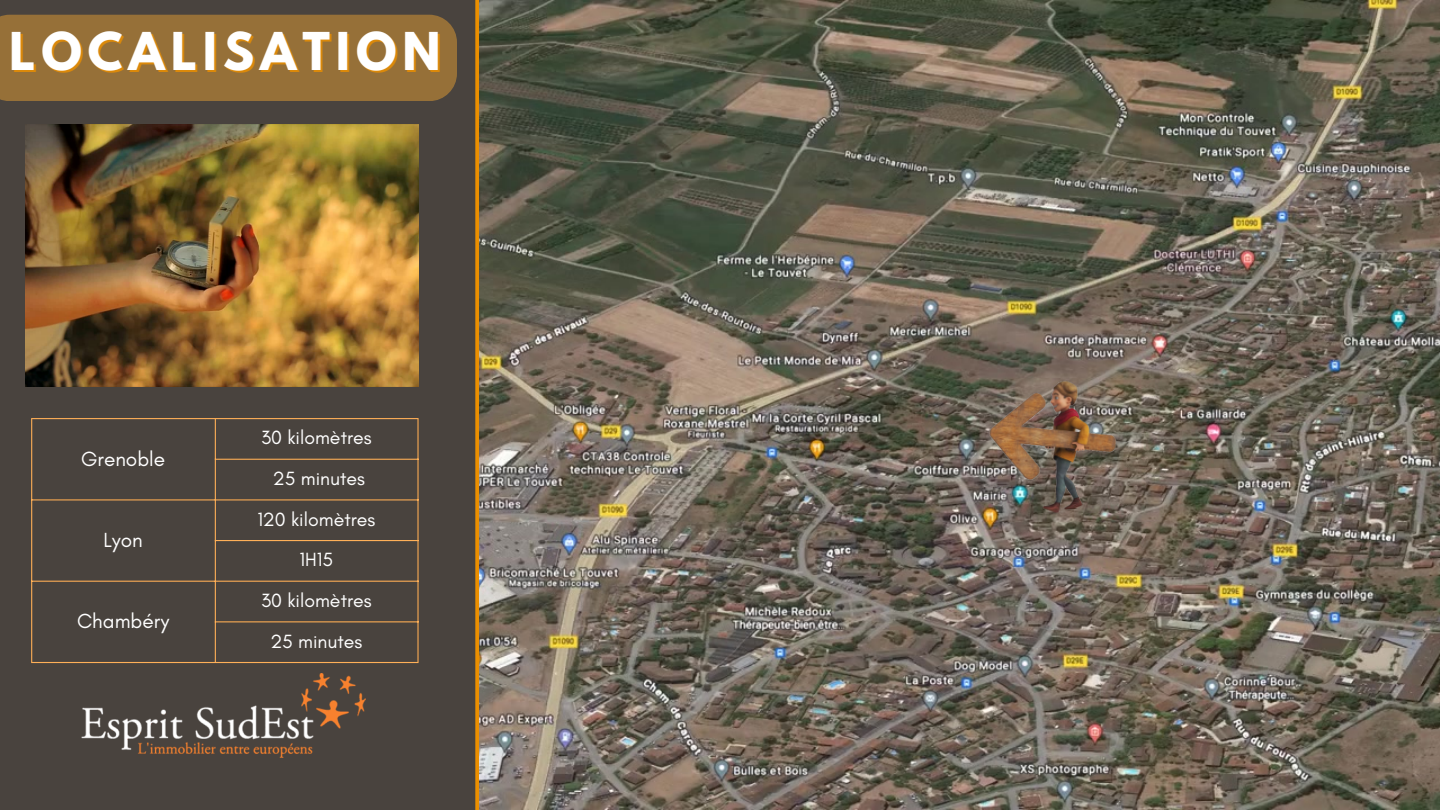
<style>
.page{position:relative;width:1440px;height:810px;background:#fff}
.page>*{position:absolute;margin:0;border:0;box-sizing:border-box;transform-origin:0 0}
.t1{font:700 46.2px "League Spartan";letter-spacing:.13em;color:#fff}
.t2{font:20.8px "Glacial Indifference";color:#fff}
.t3{font:19.5px "Glacial Indifference";color:#fff}
</style>
<div class="page">
<div style="left:0;top:0;width:479px;height:810px;background:#49433e"></div>
<hr style="left:31px;top:419px;width:1px;height:243px;background:#ffb058">
<hr style="left:215px;top:419px;width:1px;height:243px;background:#ffb058">
<hr style="left:417px;top:419px;width:2px;height:243px;background:#ffb058">
<hr style="left:31px;top:418px;width:388px;height:1px;background:#ffb058">
<hr style="left:215px;top:459px;width:204px;height:1px;background:#ffb058">
<hr style="left:31px;top:499px;width:388px;height:1px;background:#ffb058">
<hr style="left:215px;top:540px;width:204px;height:1px;background:#ffb058">
<hr style="left:31px;top:581px;width:388px;height:1px;background:#ffb058">
<hr style="left:215px;top:621px;width:204px;height:1px;background:#ffb058">
<hr style="left:31px;top:662px;width:388px;height:1px;background:#ffb058">
<div style="left:0;top:15px;width:457px;height:86px;background:#967038"></div>
<img style="left:81px;top:674px;width:285px;height:84px">
<img style="left:26px;top:124px;width:393px;height:263px">
<img style="left:479px;top:0;width:961px;height:810px">
<img style="left:915px;top:368px;width:276px;height:160px">
<h1 class="t1" style="left:9px;top:29px;width:433px">LOCALISATION</h1>
<p class="t2" style="left:81px;top:446px;width:86px">Grenoble</p>
<p class="t2" style="left:103px;top:527px;width:41px">Lyon</p>
<p class="t2" style="left:77px;top:609px;width:94px">Chambéry</p>
<p class="t3" style="left:261px;top:426px;width:112px">30 kilomètres</p>
<p class="t3" style="left:273px;top:467px;width:94px">25 minutes</p>
<p class="t3" style="left:257px;top:507px;width:119px">120 kilomètres</p>
<p class="t3" style="left:300px;top:548px;width:35px">1H15</p>
<p class="t3" style="left:261px;top:589px;width:112px">30 kilomètres</p>
<p class="t3" style="left:270px;top:629px;width:94px">25 minutes</p>
</div>
